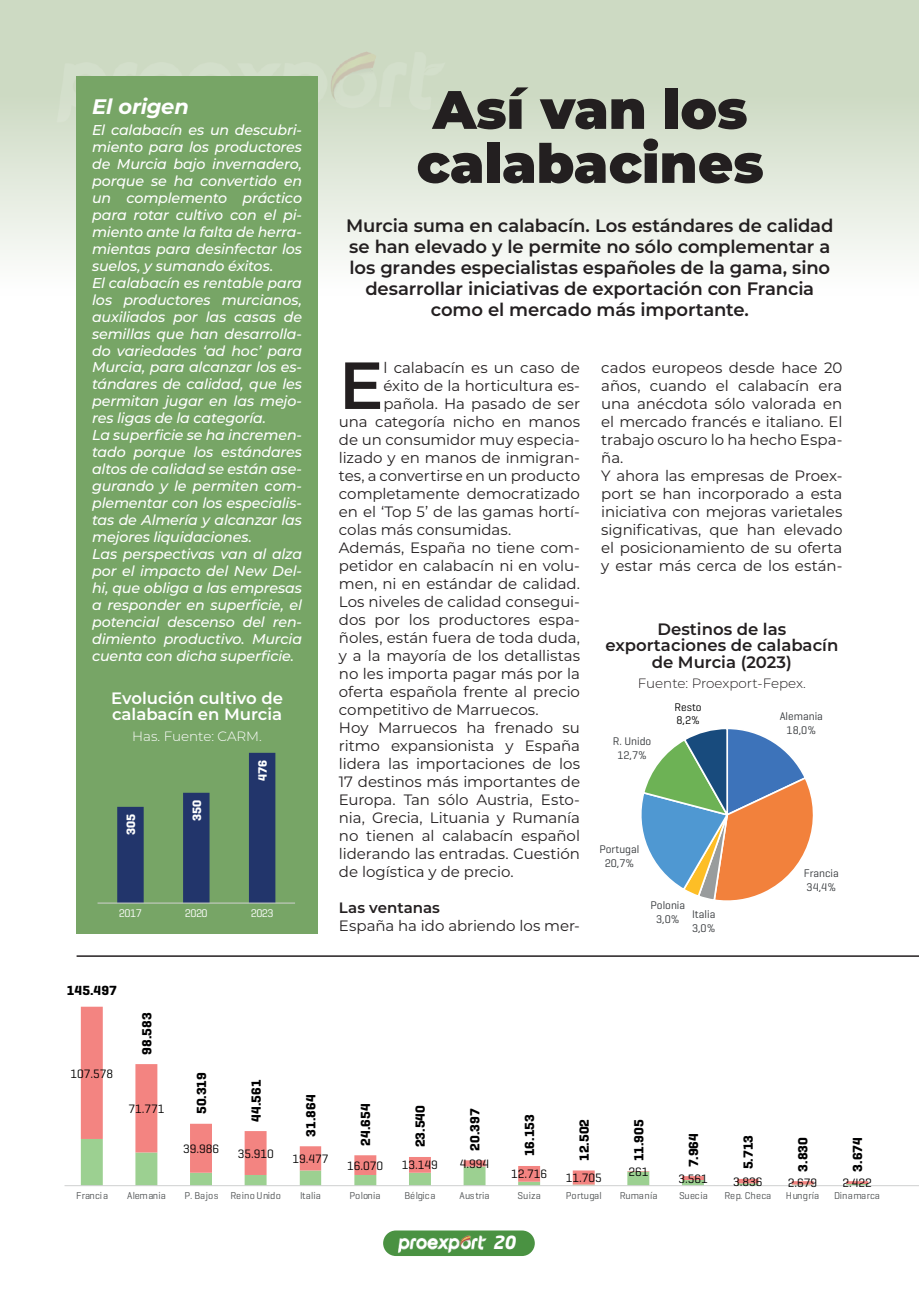
<style>
.page{position:relative;width:919px;height:1289px;background:#fff}
.page>*{position:absolute;margin:0;border:0;box-sizing:border-box;transform-origin:0 0}
.t1{font:600 66.45px "Montserrat";color:#231f20}
.t2{font:900 54px/54px "Montserrat";color:#231f20}
.t3{font:italic 700 21px "Montserrat";letter-spacing:-.005em;color:#fff}
.t4{font:600 18px/21px "Montserrat";letter-spacing:-.01em;color:#231f20;text-align:center}
.t5{font:italic 700 18px "Neo Sans Pro";color:#fff}
.t6{font:600 16.5px/16.5px "Montserrat";color:#231f20;text-align:center}
.t7{font:600 16.5px/16.5px "Montserrat";color:#fff}
.t8{font:15px/18px "Montserrat";letter-spacing:-.005em;color:#231f20}
.t9{font:600 15px "Montserrat";color:#231f20}
.t10{font:italic 500 14.25px/17px "Montserrat";letter-spacing:-.015em;color:#fff}
.t11{font:700 13.5px "Geogrotesque";color:#000001}
.t12{font:300 13.5px "Montserrat";color:#231f20}
.t13{font:300 13.5px "Montserrat";color:#fff}
.t14{font:12.3px "Geogrotesque";color:#000001}
.t15{font:700 12.3px "Geogrotesque";color:#fff}
.t16{font:11.25px/13.5px "Geogrotesque";color:#36393c;text-align:center}
.t17{font:11.25px "Geogrotesque";letter-spacing:-.04em;color:#fff}
.t18{font:11.25px/13.5px "Geogrotesque";color:#000001}
.t19{font:10.2px "Geogrotesque";letter-spacing:-.005em;color:#515455}
.t20{font:10.2px "Geogrotesque";letter-spacing:.015em;color:#515455}
</style>
<div class="page">
<div style="left:0;top:0;width:918px;height:296px;background:linear-gradient(to bottom,#c2d2b6,#f9fbf8)"></div>
<div style="left:383px;top:1230px;width:151px;height:25px;background:#4a9242;border-radius:13px"></div>
<img style="left:397px;top:1235px;width:90px;height:18px">
<img style="left:43px;top:35px;width:416px;height:97px">
<div style="left:77px;top:77px;width:240px;height:856px;background:#77a566"></div>
<hr style="left:77px;top:955px;width:841px;height:1px;background:#231f20">
<svg style="left:81px;top:1184px;width:787px;height:1px"></svg>
<svg style="left:81px;top:1006px;width:787px;height:178px"></svg>
<hr style="left:64px;top:1185px;width:854px;height:1px;background:#cfd1d0">
<svg style="left:641px;top:729px;width:172px;height:172px"></svg>
<svg style="left:117px;top:752px;width:158px;height:150px"></svg>
<hr style="left:97px;top:902px;width:198px;height:1px;background:#cfd1d0">
<img style="left:907px;top:104px;width:11px;height:192px">
<h3 class="t3" style="left:92px;top:91px;width:98px">El origen</h3>
<p class="t10" style="left:92px;top:121px;width:211px">El calabacín es un descubri&shy;miento para los productores de Murcia bajo invernadero, porque se ha convertido en un complemento práctico para rotar cultivo con el pi&shy;miento ante la falta de herra&shy;mientas para desinfectar los suelos, y sumando éxitos.<br>El calabacín es rentable para los productores murcianos, auxiliados por las casas de semillas que han desarrolla&shy;do variedades ‘ad hoc’ para<br>Murcia, para alcanzar los es&shy;tándares de calidad, que les permitan jugar en las mejo&shy;res ligas de la categoría.<br>La superficie se ha incremen&shy;tado porque los estándares altos de calidad se están ase&shy;gurando y le permiten com&shy;plementar con los especialis&shy;tas de Almería y alcanzar las mejores liquidaciones.<br>Las perspectivas van al alza por el impacto del New Del&shy;hi, que obliga a las empresas a responder en superficie, el potencial descenso del ren&shy;dimiento productivo. Murcia cuenta con dicha superficie.</p>
<p class="t7" style="left:111px;top:688px;width:173px">Evolución cultivo de calabacín en Murcia</p>
<p class="t13" style="left:132px;top:726px;width:131px">Has. Fuente: CARM.</p>
<p class="t15" style="left:123px;top:835px;width:23px;rotate:-90deg">305</p>
<p class="t15" style="left:189px;top:820px;width:23px;rotate:-90deg">350</p>
<p class="t15" style="left:255px;top:781px;width:23px;rotate:-90deg">476</p>
<p class="t17" style="left:119px;top:905px;width:24px">2017</p>
<p class="t17" style="left:185px;top:905px;width:24px">2020</p>
<p class="t17" style="left:251px;top:905px;width:24px">2023</p>
<p class="t11" style="left:67px;top:982px;width:51px">145.497</p>
<p class="t11" style="left:139px;top:1054px;width:44px;rotate:-90deg">98.583</p>
<h2 class="t2" style="left:416px;top:79px;width:348px">Así van los calabacines</h2>
<p class="t4" style="left:346px;top:214px;width:489px">Murcia suma en calabacín. Los estándares de calidad se han elevado y le permite no sólo complementar a los grandes especialistas españoles de la gama, sino desarrollar iniciativas de exportación con Francia como el mercado más importante.</p>
<h1 class="t1" style="left:339px;top:338px;width:46px">E</h1>
<p class="t8" style="left:383px;top:358px;width:198px">l calabacín es un caso de</p>
<p class="t8" style="left:383px;top:376px;width:198px">éxito de la horticultura es-</p>
<p class="t8" style="left:383px;top:394px;width:198px">pañola. Ha pasado de ser</p>
<p class="t8" style="left:339px;top:412px;width:242px">una categoría nicho en manos</p>
<p class="t8" style="left:339px;top:430px;width:242px">de un consumidor muy especia-</p>
<p class="t8" style="left:339px;top:448px;width:242px">lizado y en manos de inmigran-</p>
<p class="t8" style="left:339px;top:466px;width:242px">tes, a convertirse en un producto</p>
<p class="t8" style="left:339px;top:484px;width:242px">completamente democratizado</p>
<p class="t8" style="left:339px;top:502px;width:242px">en el ‘Top 5’ de las gamas hortí-</p>
<p class="t8" style="left:339px;top:520px;width:174px">colas más consumidas.</p>
<p class="t8" style="left:339px;top:538px;width:242px">Además, España no tiene com-</p>
<p class="t8" style="left:339px;top:556px;width:242px">petidor en calabacín ni en volu-</p>
<p class="t8" style="left:339px;top:574px;width:242px">men, ni en estándar de calidad.</p>
<p class="t8" style="left:339px;top:592px;width:242px">Los niveles de calidad consegui-</p>
<p class="t8" style="left:339px;top:610px;width:242px">dos por los productores espa-</p>
<p class="t8" style="left:339px;top:628px;width:242px">ñoles, están fuera de toda duda,</p>
<p class="t8" style="left:339px;top:646px;width:242px">y a la mayoría de los detallistas</p>
<p class="t8" style="left:339px;top:664px;width:242px">no les importa pagar más por la</p>
<p class="t8" style="left:339px;top:682px;width:242px">oferta española frente al precio</p>
<p class="t8" style="left:339px;top:700px;width:201px">competitivo de Marruecos.</p>
<p class="t8" style="left:339px;top:718px;width:242px">Hoy Marruecos ha frenado su</p>
<p class="t8" style="left:339px;top:736px;width:242px">ritmo expansionista y España</p>
<p class="t8" style="left:339px;top:754px;width:242px">lidera las importaciones de los</p>
<p class="t8" style="left:339px;top:772px;width:242px">17 destinos más importantes de</p>
<p class="t8" style="left:339px;top:790px;width:242px">Europa. Tan sólo Austria, Esto-</p>
<p class="t8" style="left:339px;top:808px;width:242px">nia, Grecia, Lituania y Rumanía</p>
<p class="t8" style="left:339px;top:826px;width:242px">no tienen al calabacín español</p>
<p class="t8" style="left:339px;top:844px;width:242px">liderando las entradas. Cuestión</p>
<p class="t8" style="left:339px;top:862px;width:176px">de logística y de precio.</p>
<p class="t9" style="left:339px;top:897px;width:102px">Las ventanas</p>
<p class="t8" style="left:339px;top:916px;width:242px">España ha ido abriendo los mer-</p>
<p class="t8" style="left:601px;top:358px;width:242px">cados europeos desde hace 20 años, cuando el calabacín era una anécdota sólo valorada en el mercado francés e italiano. El trabajo oscuro lo ha hecho Espa&shy;ña.<br>Y ahora las empresas de Proex&shy;port se han incorporado a esta iniciativa con mejoras varietales significativas, que han elevado el posicionamiento de su oferta y estar más cerca de los están-</p>
<p class="t6" style="left:605px;top:619px;width:234px">Destinos de las exportaciones de calabacín de Murcia (2023)</p>
<p class="t12" style="left:638px;top:674px;width:169px">Fuente: Proexport-Fepex.</p>
<p class="t16" style="left:612px;top:734px;width:40px">R. Unido<br>12,7%</p>
<p class="t18" style="left:674px;top:699px;width:29px">Resto<br>8,2%</p>
<p class="t16" style="left:599px;top:842px;width:41px">Portugal<br>20,7%</p>
<p class="t16" style="left:650px;top:898px;width:36px">Polonia<br>3,0%</p>
<p class="t16" style="left:692px;top:907px;width:25px;text-align:left">Italia<br>3,0%</p>
<p class="t16" style="left:779px;top:709px;width:45px">Alemania<br>18,0%</p>
<p class="t16" style="left:803px;top:866px;width:37px;text-align:left">Francia<br>34,4%</p>
<p class="t14" style="left:70px;top:1065px;width:44px">107.578</p>
<p class="t14" style="left:128px;top:1101px;width:38px">71.771</p>
<p class="t11" style="left:193px;top:1114px;width:44px;rotate:-90deg">50.319</p>
<p class="t11" style="left:248px;top:1121px;width:44px;rotate:-90deg">44.561</p>
<p class="t14" style="left:183px;top:1141px;width:38px">39.986</p>
<p class="t14" style="left:238px;top:1145px;width:38px">35.910</p>
<p class="t11" style="left:302px;top:1136px;width:44px;rotate:-90deg">31.864</p>
<p class="t11" style="left:357px;top:1145px;width:44px;rotate:-90deg">24.654</p>
<p class="t11" style="left:412px;top:1147px;width:44px;rotate:-90deg">23.540</p>
<p class="t11" style="left:466px;top:1150px;width:44px;rotate:-90deg">20.397</p>
<p class="t11" style="left:521px;top:1156px;width:44px;rotate:-90deg">16.153</p>
<p class="t11" style="left:576px;top:1160px;width:44px;rotate:-90deg">12.502</p>
<p class="t11" style="left:630px;top:1161px;width:44px;rotate:-90deg">11.905</p>
<p class="t14" style="left:292px;top:1151px;width:38px">19.477</p>
<p class="t14" style="left:347px;top:1157px;width:38px">16.070</p>
<p class="t14" style="left:401px;top:1157px;width:38px">13.149</p>
<p class="t14" style="left:459px;top:1156px;width:31px">4.994</p>
<p class="t14" style="left:628px;top:1164px;width:22px">261</p>
<p class="t14" style="left:511px;top:1166px;width:38px">12.716</p>
<p class="t14" style="left:565px;top:1170px;width:38px">11.705</p>
<p class="t11" style="left:685px;top:1166px;width:35px;rotate:-90deg">7.964</p>
<p class="t11" style="left:739px;top:1169px;width:36px;rotate:-90deg">5.713</p>
<p class="t11" style="left:794px;top:1171px;width:36px;rotate:-90deg">3.830</p>
<p class="t11" style="left:849px;top:1171px;width:36px;rotate:-90deg">3.674</p>
<p class="t14" style="left:678px;top:1170px;width:31px">3.561</p>
<p class="t14" style="left:733px;top:1173px;width:31px">3.836</p>
<p class="t14" style="left:787px;top:1175px;width:31px">2.679</p>
<p class="t14" style="left:842px;top:1175px;width:31px">2.422</p>
<p class="t19" style="left:76px;top:1189px;width:34px">Francia</p>
<p class="t19" style="left:127px;top:1189px;width:40px">Alemania</p>
<p class="t19" style="left:184px;top:1189px;width:98px">P. Bajos Reino Unido</p>
<p class="t19" style="left:300px;top:1189px;width:22px">Italia</p>
<p class="t19" style="left:349px;top:1189px;width:33px">Polonia</p>
<p class="t19" style="left:404px;top:1189px;width:33px">Bélgica</p>
<p class="t19" style="left:459px;top:1189px;width:31px">Austria</p>
<p class="t19" style="left:517px;top:1189px;width:25px">Suiza</p>
<p class="t19" style="left:566px;top:1189px;width:38px">Portugal</p>
<p class="t19" style="left:619px;top:1189px;width:39px">Rumanía</p>
<p class="t19" style="left:679px;top:1189px;width:30px">Suecia</p>
<p class="t20" style="left:724px;top:1189px;width:48px">Rep. Checa</p>
<p class="t19" style="left:785px;top:1189px;width:35px">Hungría</p>
<p class="t19" style="left:834px;top:1189px;width:47px">Dinamarca</p>
<p class="t5" style="left:492px;top:1230px;width:24px">20</p>
</div>
